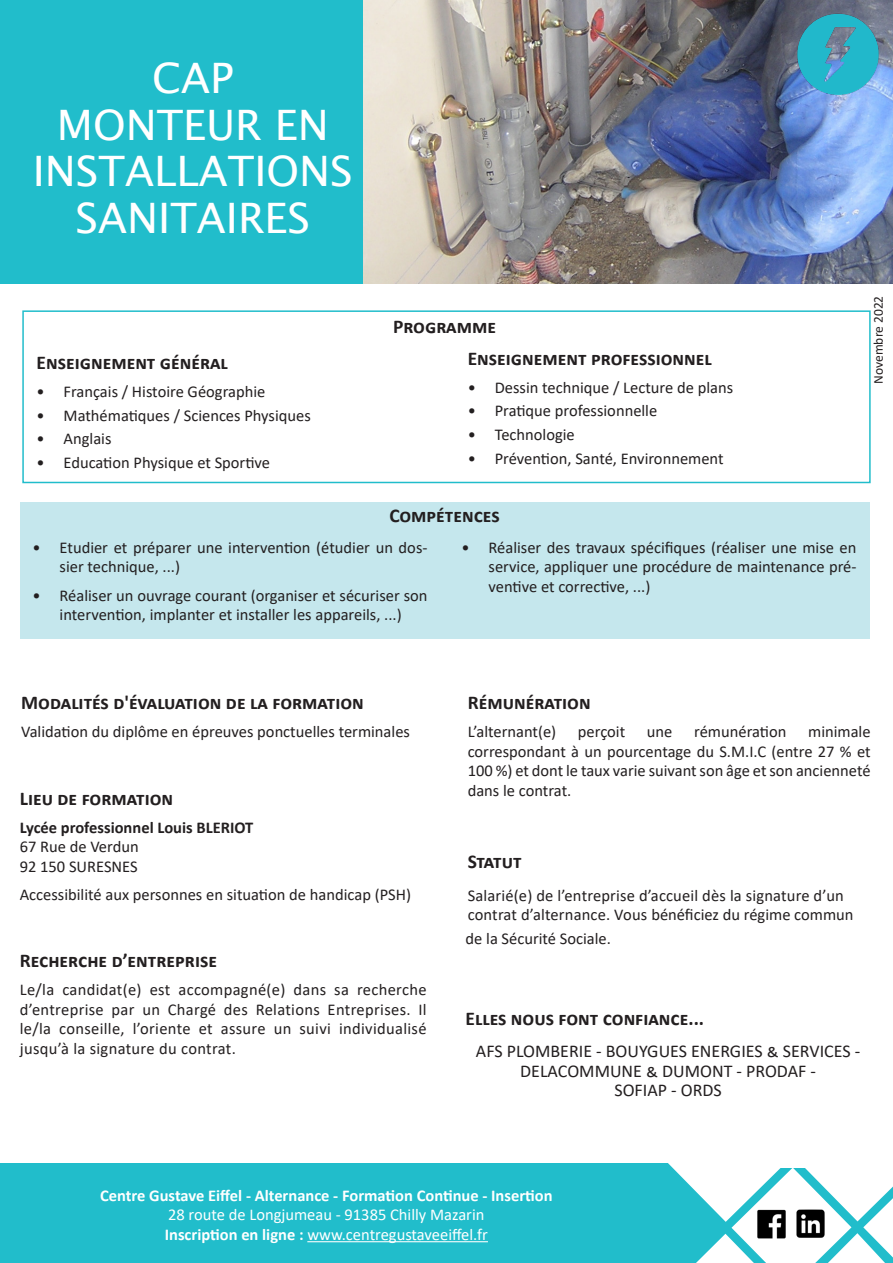
<style>
.page{position:relative;width:893px;height:1263px;background:#fff}
.page>*{position:absolute;margin:0;border:0;box-sizing:border-box;transform-origin:0 0}
.titre{font:42px/46.5px "Lucida Sans Unicode";color:#fff;text-align:center}
.titre-2{font:700 19.5px "Calibri";color:#231f20}
.texte{font:700 19.5px "Calibri";color:#231f20}
.titre-3{font:18px/19.5px "Calibri";color:#231f20;text-align:center}
.texte-2{font:16.5px/19.5px "Calibri";color:#231f20;text-align:justify}
.titre-4{font:16.5px/19.5px "Calibri";color:#231f20}
.t1{font:16.5px/19.5px "Calibri";color:#fff}
.t2{font:700 16.5px "Calibri";color:#fff}
.texte-3{font:700 16.5px "Calibri";color:#231f20}
.t3{font:13.5px "Calibri";color:#231f20}
.s1{font-weight:700}
</style>
<div class="page">
<div style="left:0;top:1163px;width:704px;height:100px;background:#21bdcb"></div>
<hr style="left:307px;top:1241px;width:181px;height:1px;background:#fff">
<svg style="left:668px;top:1163px;width:225px;height:100px"></svg>
<img style="left:753px;top:1202px;width:75px;height:41px">
<img style="left:362px;top:0;width:531px;height:283px">
<svg style="left:22px;top:310px;width:849px;height:174px"></svg>
<div style="left:0;top:0;width:362px;height:284px;background:#21bdcb"></div>
<img style="left:784px;top:0;width:109px;height:102px">
<div style="left:20px;top:527px;width:849px;height:112px;background:#c5e7ed"></div>
<div style="left:20px;top:502px;width:849px;height:25px;background:#c5e7ed"></div>
<p class="titre" style="left:152px;top:55px;width:83px">CAP</p>
<p class="titre" style="left:57px;top:102px;width:273px">MONTEUR EN</p>
<p class="titre" style="left:33px;top:148px;width:321px">INSTALLATIONS<br>SANITAIRES</p>
<p class="titre-2" style="left:37px;top:349px;width:193px">Enseignement général</p>
<p class="texte-2" style="left:37px;top:381px;width:230px">• Français / Histoire Géographie</p>
<p class="texte-2" style="left:37px;top:405px;width:276px">• Mathématiques / Sciences Physiques</p>
<p class="texte-2" style="left:37px;top:429px;width:76px">• Anglais</p>
<p class="texte-2" style="left:37px;top:452px;width:235px">• Education Physique et Sportive</p>
<p class="titre-2" style="left:393px;top:312px;width:104px">Programme</p>
<p class="titre-2" style="left:468px;top:344px;width:246px">Enseignement professionnel</p>
<p class="texte-2" style="left:468px;top:377px;width:267px">• Dessin technique / Lecture de plans</p>
<p class="texte-2" style="left:468px;top:401px;width:191px">• Pratique professionnelle</p>
<p class="texte-2" style="left:468px;top:424px;width:109px">• Technologie</p>
<p class="texte-2" style="left:468px;top:448px;width:257px">• Prévention, Santé, Environnement</p>
<p class="titre-2" style="left:389px;top:502px;width:112px">Compétences</p>
<p class="texte-2" style="left:60px;top:537px;width:369px;text-indent:-27px">• Etudier et préparer une intervention (étudier un dos&shy;sier technique, ...)</p>
<p class="texte-2" style="left:33px;top:585px;width:396px;text-align:center">• Réaliser un ouvrage courant (organiser et sécuriser son intervention, implanter et installer les appareils, ...)</p>
<p class="texte-2" style="left:489px;top:537px;width:369px;text-indent:-27px">• Réaliser des travaux spécifiques (réaliser une mise en service, appliquer une procédure de maintenance pré&shy;ventive et corrective, ...)</p>
<p class="t3" style="left:869px;top:384px;width:90px;rotate:-90deg">Novembre 2022</p>
<p class="texte" style="left:21px;top:689px;width:344px">Modalités d'évaluation de la formation</p>
<p class="texte-2" style="left:21px;top:721px;width:390px">Validation du diplôme en épreuves ponctuelles terminales</p>
<p class="titre-2" style="left:20px;top:784px;width:155px">Lieu de formation</p>
<p class="texte-3" style="left:20px;top:815px;width:235px">Lycée professionnel Louis BLERIOT</p>
<p class="texte-2" style="left:20px;top:836px;width:120px">67 Rue de Verdun</p>
<p class="texte-2" style="left:20px;top:856px;width:119px">92 150 SURESNES</p>
<p class="texte-2" style="left:20px;top:884px;width:393px">Accessibilité aux personnes en situation de handicap (PSH)</p>
<p class="titre-2" style="left:20px;top:947px;width:199px">Recherche d’entreprise</p>
<p class="texte-2" style="left:20px;top:979px;width:408px">Le/la candidat(e) est accompagné(e) dans sa recherche d’entreprise par un Chargé des Relations Entreprises. Il le/la conseille, l’oriente et assure un suivi individualisé jusqu’à la signature du contrat.</p>
<p class="titre-2" style="left:468px;top:689px;width:124px">Rémunération</p>
<p class="texte-2" style="left:468px;top:721px;width:90px">L’alternant(e)</p>
<p class="texte-2" style="left:578px;top:721px;width:49px">perçoit</p>
<p class="texte-2" style="left:647px;top:721px;width:27px">une</p>
<p class="texte-2" style="left:694px;top:721px;width:94px">rémunération</p>
<p class="texte-2" style="left:468px;top:721px;width:404px;text-indent:340px">minimale correspondant à un pourcentage du S.M.I.C (entre 27 % et 100 %) et dont le taux varie suivant son âge et son ancienneté dans le contrat.</p>
<p class="titre-2" style="left:468px;top:848px;width:55px">Statut</p>
<p class="titre-4" style="left:468px;top:885px;width:387px">Salarié(e) de l’entreprise d’accueil dès la signature d’un contrat d’alternance. Vous bénéficiez du régime commun</p>
<p class="titre-4" style="left:466px;top:928px;width:147px">de la Sécurité Sociale.</p>
<p class="titre-2" style="left:466px;top:1005px;width:240px">Elles nous font confiance...</p>
<p class="titre-3" style="left:476px;top:1041px;width:386px">AFS PLOMBERIE - BOUYGUES ENERGIES &amp; SERVICES -<br>DELACOMMUNE &amp; DUMONT - PRODAF -<br>SOFIAP - ORDS</p>
<p class="t2" style="left:100px;top:1184px;width:454px">Centre Gustave Eiffel - Alternance - Formation Continue - Insertion</p>
<p class="t1" style="left:165px;top:1205px;width:325px">28 route de Longjumeau - 91385 Chilly Mazarin<br><span class="s1">Inscription en ligne :</span> www.centregustaveeiffel.fr</p>
</div>
